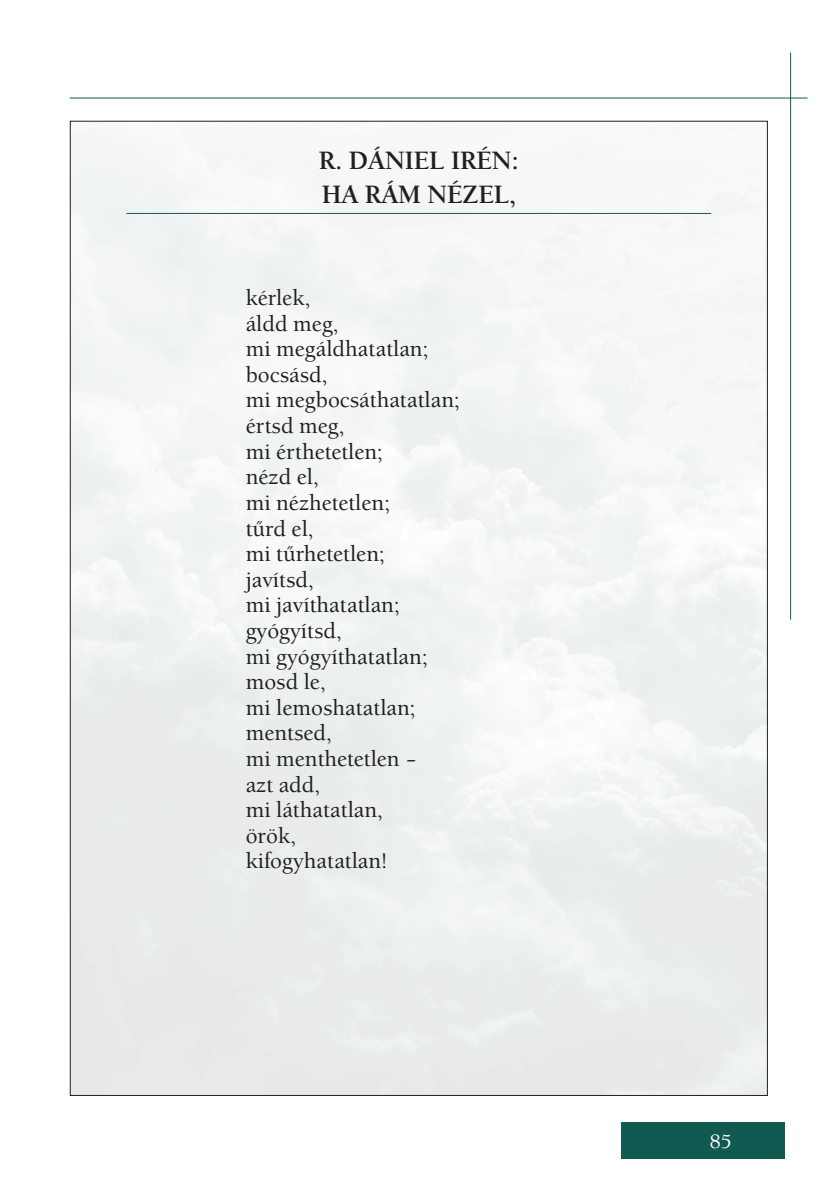
<style>
.page{position:relative;width:832px;height:1194px;background:#fff}
.page>*{position:absolute;margin:0;border:0;box-sizing:border-box;transform-origin:0 0}
.t1{font:700 26px/34px "Berkeley Old Sty Itc TEE";color:#231f20}
.t2{font:500 22px/25.6px "Berkeley Old Sty Itc TEE";color:#231f20}
.t3{font:500 20px "Berkeley Old Sty Itc TEE";color:#fff}
</style>
<div class="page">
<img style="left:72px;top:129px;width:693px;height:965px">
<div style="left:620px;top:1122px;width:164px;height:36px;background:#115a52"></div>
<hr style="left:70px;top:98px;width:737px;height:1px;background:#115a52">
<hr style="left:789px;top:53px;width:1px;height:567px;background:#115a52">
<hr style="left:126px;top:213px;width:584px;height:1px;background:#115a52">
<p class="t1" style="left:318px;top:143px;width:201px">R. DÁNIEL IRÉN:<br>HA RÁM NÉZEL,</p>
<p class="t2" style="left:245px;top:285px;width:215px">kérlek,<br>áldd meg,<br>mi megáldhatatlan; bocsásd,<br>mi megbocsáthatatlan; értsd meg,<br>mi érthetetlen;<br>nézd el,<br>mi nézhetetlen;<br>tűrd el,<br>mi tűrhetetlen;<br>javítsd,<br>mi javíthatatlan; gyógyítsd,<br>mi gyógyíthatatlan; mosd le,<br>mi lemoshatatlan; mentsed,<br>mi menthetetlen –<br>azt add,<br>mi láthatatlan,<br>örök,<br>kifogyhatatlan!</p>
<p class="t3" style="left:709px;top:1129px;width:24px">85</p>
</div>
